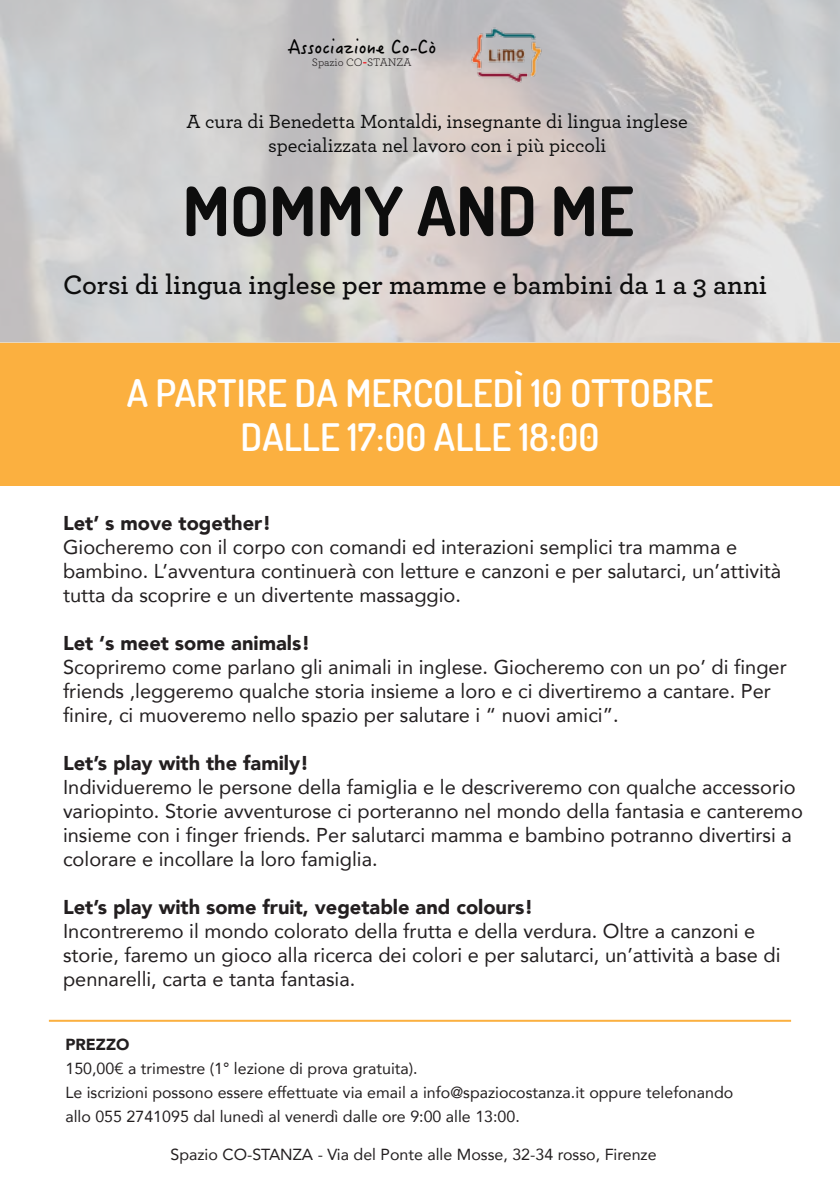
<style>
.page{position:relative;width:840px;height:1191px;background:#fff}
.page>*{position:absolute;margin:0;border:0;box-sizing:border-box;transform-origin:0 0}
.t1{font:700 68px "Dosis";color:#0d0d0d}
.t2{font:600 38px/44px "Dosis";color:#fff;text-align:center}
.t3{font:600 28px "Archer";color:#0d0d0d}
.t4{font:20px/24px "Avenir";color:#231f20}
.t5{font:900 20px "Avenir";color:#231f20}
.t6{font:500 20px/24px "Archer";color:#0d0d0d;text-align:center}
.t7{font:18.8px "Hanzi Pen TC W5";color:#000}
.t8{font:16px/24px "Avenir";color:#231f20}
.t9{font:900 16px "Avenir";color:#231f20}
.t10{font:11.4px "Archer";letter-spacing:-.01em;color:#231f20}
.s1{font-weight:700;color:#ed1d24}
</style>
<div class="page">
<div style="left:0;top:342px;width:839px;height:143px;background:#fbb040"></div>
<svg style="left:0;top:0;width:839px;height:342px;background:#cfcccc"></svg>
<hr style="left:49px;top:1019px;width:741px;height:2px;background:#fbb040">
<img style="left:460px;top:22px;width:92px;height:66px">
<p class="t7" style="left:287px;top:35px;width:150px">Associazione Co-Cò</p>
<p class="t10" style="left:312px;top:54px;width:101px">Spazio CO<span class="s1">-</span>STANZA</p>
<p class="t6" style="left:186px;top:108px;width:502px">A cura di Benedetta Montaldi, insegnante di lingua inglese specializzata nel lavoro con i più piccoli</p>
<h1 class="t1" style="left:182px;top:167px;width:452px">MOMMY AND ME</h1>
<h3 class="t3" style="left:63px;top:263px;width:705px">Corsi di lingua inglese per mamme e bambini da 1 a 3 anni</h3>
<h2 class="t2" style="left:127px;top:370px;width:588px">A PARTIRE DA MERCOLEDÌ 10 OTTOBRE<br>DALLE 17:00 ALLE 18:00</h2>
<p class="t5" style="left:63px;top:506px;width:210px">Let’ s move together!</p>
<p class="t4" style="left:63px;top:535px;width:719px">Giocheremo con il corpo con comandi ed interazioni semplici tra mamma e bambino. L’avventura continuerà con letture e canzoni e per salutarci, un’attività tutta da scoprire e un divertente massaggio.</p>
<p class="t5" style="left:63px;top:626px;width:248px">Let ‘s meet some animals!</p>
<p class="t4" style="left:63px;top:655px;width:725px">Scopriremo come parlano gli animali in inglese. Giocheremo con un po’ di finger friends ,leggeremo qualche storia insieme a loro e ci divertiremo a cantare. Per finire, ci muoveremo nello spazio per salutare i “ nuovi amici”.</p>
<p class="t5" style="left:63px;top:746px;width:247px">Let’s play with the family!</p>
<p class="t4" style="left:63px;top:775px;width:741px">Individueremo le persone della famiglia e le descriveremo con qualche accessorio variopinto. Storie avventurose ci porteranno nel mondo della fantasia e canteremo insieme con i finger friends. Per salutarci mamma e bambino potranno divertirsi a colorare e incollare la loro famiglia.</p>
<p class="t5" style="left:63px;top:890px;width:471px">Let’s play with some fruit, vegetable and colours!</p>
<p class="t4" style="left:63px;top:919px;width:718px">Incontreremo il mondo colorato della frutta e della verdura. Oltre a canzoni e storie, faremo un gioco alla ricerca dei colori e per salutarci, un’attività a base di pennarelli, carta e tanta fantasia.</p>
<p class="t9" style="left:65px;top:1030px;width:65px">PREZZO</p>
<p class="t8" style="left:65px;top:1056px;width:669px">150,00€ a trimestre (1° lezione di prova gratuita).<br>Le iscrizioni possono essere effettuate via email a info@spaziocostanza.it oppure telefonando allo 055 2741095 dal lunedì al venerdì dalle ore 9:00 alle 13:00.</p>
<p class="t8" style="left:170px;top:1142px;width:487px">Spazio CO-STANZA - Via del Ponte alle Mosse, 32-34 rosso, Firenze</p>
</div>
